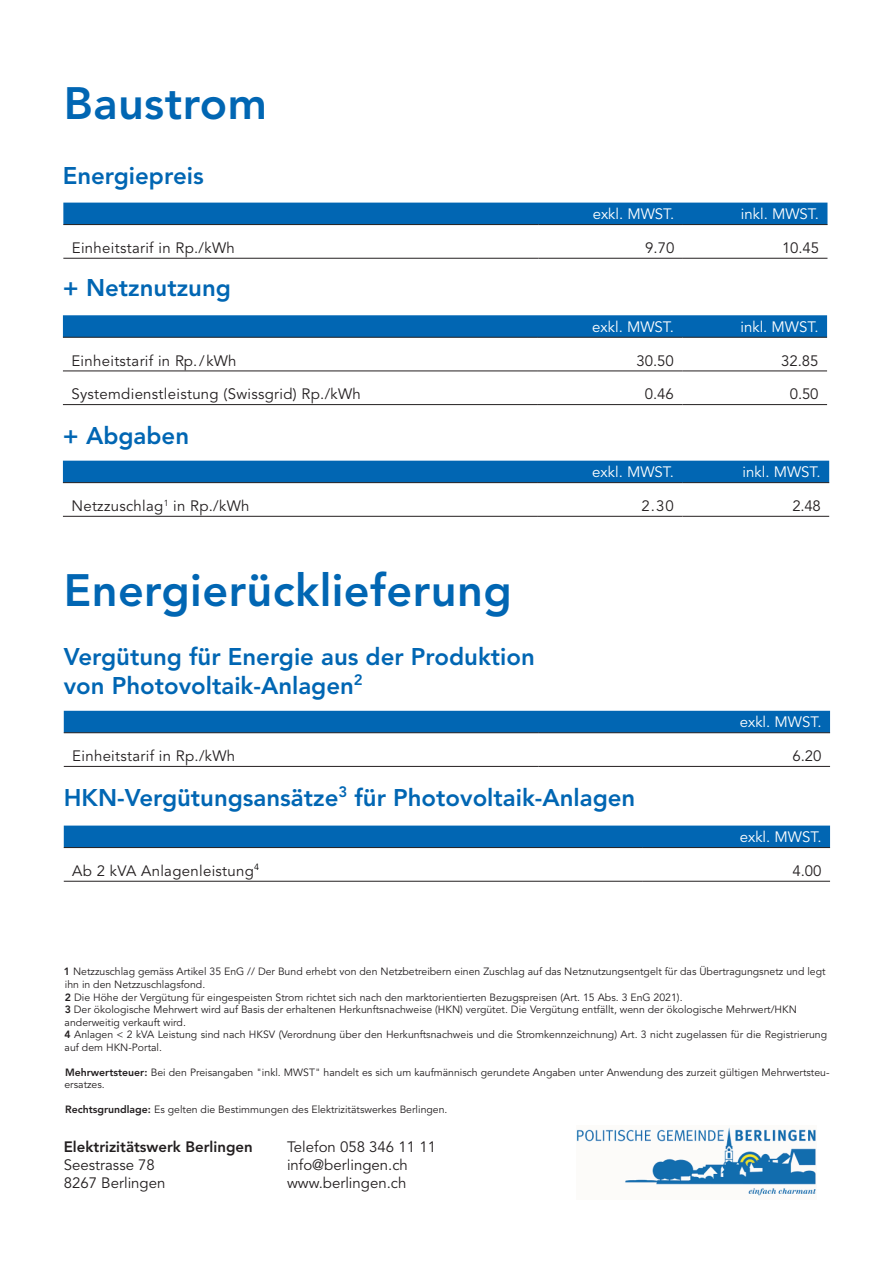
<style>
.page{position:relative;width:893px;height:1263px;background:#fff}
.page>*{position:absolute;margin:0;border:0;box-sizing:border-box;transform-origin:0 0}
.Titel_blau{font:800 45px "Avenir LT Std";letter-spacing:.01em;color:#0166b3}
.t1{font:800 24px "Avenir LT Std";color:#0166b3}
.Abonax_Flyer_2016_gr{font:15px "Avenir LT Std";letter-spacing:.02em;color:#231f20}
.t2{font:15px "Avenir LT Std";color:#fff}
.Abonax_Flyer_2016_gr-2{font:15px "Avenir LT Std";color:#231f20}
.Abonax_Flyer_2016_gr-3{font:800 15px "Avenir LT Std";color:#231f20}
.t3{font:10.5px/12.6px "Avenir LT Std";color:#231f20}
.s1{font-weight:800}
</style>
<div class="page">
<img style="left:576px;top:1127px;width:240px;height:69px">
<div style="left:63px;top:203px;width:764px;height:21px;background:#0166b3"></div>
<hr style="left:63px;top:224px;width:475px;height:1px;background:#231f20">
<hr style="left:538px;top:224px;width:145px;height:1px;background:#231f20">
<hr style="left:683px;top:224px;width:144px;height:1px;background:#231f20">
<hr style="left:63px;top:258px;width:475px;height:1px;background:#231f20">
<hr style="left:538px;top:258px;width:145px;height:1px;background:#231f20">
<hr style="left:683px;top:258px;width:144px;height:1px;background:#231f20">
<div style="left:64px;top:711px;width:766px;height:21px;background:#0166b3"></div>
<hr style="left:64px;top:732px;width:475px;height:1px;background:#231f20">
<hr style="left:539px;top:732px;width:291px;height:1px;background:#231f20">
<hr style="left:64px;top:766px;width:475px;height:1px;background:#231f20">
<hr style="left:539px;top:766px;width:291px;height:1px;background:#231f20">
<div style="left:64px;top:825px;width:766px;height:22px;background:#0166b3"></div>
<hr style="left:64px;top:847px;width:578px;height:1px;background:#231f20">
<hr style="left:642px;top:847px;width:188px;height:1px;background:#231f20">
<hr style="left:64px;top:881px;width:578px;height:1px;background:#231f20">
<hr style="left:642px;top:881px;width:188px;height:1px;background:#231f20">
<svg style="left:63px;top:315px;width:764px;height:22px;background:#0467b2"></svg>
<hr style="left:63px;top:371px;width:475px;height:1px;background:#231f20">
<hr style="left:538px;top:371px;width:144px;height:1px;background:#231f20">
<hr style="left:682px;top:371px;width:145px;height:1px;background:#231f20">
<hr style="left:63px;top:337px;width:475px;height:1px;background:#231f20">
<hr style="left:538px;top:337px;width:144px;height:1px;background:#231f20">
<hr style="left:682px;top:337px;width:145px;height:1px;background:#231f20">
<hr style="left:63px;top:404px;width:475px;height:1px;background:#231f20">
<hr style="left:538px;top:404px;width:144px;height:1px;background:#231f20">
<hr style="left:682px;top:404px;width:145px;height:1px;background:#231f20">
<div style="left:63px;top:461px;width:766px;height:21px;background:#0166b3"></div>
<hr style="left:63px;top:516px;width:475px;height:1px;background:#231f20">
<hr style="left:538px;top:516px;width:144px;height:1px;background:#231f20">
<hr style="left:682px;top:516px;width:147px;height:1px;background:#231f20">
<hr style="left:63px;top:482px;width:475px;height:1px;background:#231f20">
<hr style="left:538px;top:482px;width:144px;height:1px;background:#231f20">
<hr style="left:682px;top:482px;width:147px;height:1px;background:#231f20">
<p class="Titel_blau" style="left:64px;top:77px;width:205px">Baustrom</p>
<p class="t1" style="left:63px;top:161px;width:142px">Energiepreis</p>
<p class="t2" style="left:593px;top:205px;width:83px">exkl. MWST.</p>
<p class="t2" style="left:741px;top:205px;width:80px">inkl. MWST.</p>
<p class="Abonax_Flyer_2016_gr" style="left:72px;top:239px;width:164px">Einheitstarif in Rp./kWh</p>
<p class="Abonax_Flyer_2016_gr" style="left:645px;top:239px;width:31px">9.70</p>
<p class="Abonax_Flyer_2016_gr" style="left:782px;top:239px;width:38px">10.45</p>
<p class="t1" style="left:63px;top:273px;width:169px">+ Netznutzung</p>
<p class="t2" style="left:592px;top:318px;width:83px">exkl. MWST.</p>
<p class="t2" style="left:740px;top:318px;width:80px">inkl. MWST.</p>
<p class="Abonax_Flyer_2016_gr" style="left:71px;top:352px;width:166px">Einheitstarif in Rp./kWh</p>
<p class="Abonax_Flyer_2016_gr" style="left:636px;top:352px;width:39px">30.50</p>
<p class="Abonax_Flyer_2016_gr" style="left:781px;top:352px;width:39px">32.85</p>
<p class="Abonax_Flyer_2016_gr" style="left:71px;top:385px;width:291px">Systemdienstleistung (Swissgrid) Rp./kWh</p>
<p class="Abonax_Flyer_2016_gr" style="left:645px;top:385px;width:31px">0.46</p>
<p class="Abonax_Flyer_2016_gr" style="left:790px;top:385px;width:30px">0.50</p>
<p class="t1" style="left:63px;top:421px;width:128px">+ Abgaben</p>
<p class="t2" style="left:592px;top:463px;width:83px">exkl. MWST.</p>
<p class="t2" style="left:743px;top:463px;width:80px">inkl. MWST.</p>
<p class="Abonax_Flyer_2016_gr" style="left:71px;top:497px;width:180px">Netzzuschlag<sup>1</sup> in Rp./kWh</p>
<p class="Abonax_Flyer_2016_gr" style="left:641px;top:497px;width:34px">2.30</p>
<p class="Abonax_Flyer_2016_gr" style="left:793px;top:497px;width:30px">2.48</p>
<p class="Titel_blau" style="left:64px;top:564px;width:449px">Energierücklieferung</p>
<p class="t1" style="left:64px;top:643px;width:473px">Vergütung für Energie aus der Produktion</p>
<p class="t1" style="left:64px;top:671px;width:301px">von Photovoltaik-Anlagen<sup>2</sup></p>
<p class="t2" style="left:740px;top:714px;width:83px">exkl. MWST.</p>
<p class="Abonax_Flyer_2016_gr" style="left:72px;top:747px;width:164px">Einheitstarif in Rp./kWh</p>
<p class="Abonax_Flyer_2016_gr" style="left:792px;top:747px;width:31px">6.20</p>
<p class="t1" style="left:64px;top:783px;width:573px">HKN-Vergütungsansätze<sup>3</sup> für Photovoltaik-Anlagen</p>
<p class="t2" style="left:740px;top:828px;width:83px">exkl. MWST.</p>
<p class="Abonax_Flyer_2016_gr" style="left:72px;top:862px;width:188px">Ab 2 kVA Anlagenleistung<sup>4</sup></p>
<p class="Abonax_Flyer_2016_gr" style="left:792px;top:862px;width:31px">4.00</p>
<p class="t3" style="left:64px;top:966px;width:763px"><span class="s1">1</span> Netzzuschlag gemäss Artikel 35 EnG // Der Bund erhebt von den Netzbetreibern einen Zuschlag auf das Netznutzungsentgelt für das Übertragungsnetz und legt</p>
<p class="t3" style="left:65px;top:978px;width:142px">ihn in den Netzzuschlagsfond.</p>
<p class="t3" style="left:65px;top:991px;width:619px"><span class="s1">2</span> Die Höhe der Vergütung für eingespeisten Strom richtet sich nach den marktorientierten Bezugspreisen (Art. 15 Abs. 3 EnG 2021).</p>
<p class="t3" style="left:65px;top:1003px;width:734px"><span class="s1">3</span> Der ökologische Mehrwert wird auf Basis der erhaltenen Herkunftsnachweise (HKN) vergütet. Die Vergütung entfällt, wenn der ökologische Mehrwert/HKN</p>
<p class="t3" style="left:65px;top:1016px;width:123px">anderweitig verkauft wird.</p>
<p class="t3" style="left:65px;top:1029px;width:764px"><span class="s1">4</span> Anlagen &lt; 2 kVA Leistung sind nach HKSV (Verordnung über den Herkunftsnachweis und die Stromkennzeichnung) Art. 3 nicht zugelassen für die Registrierung auf dem HKN-Portal.</p>
<p class="t3" style="left:64px;top:1066px;width:767px"><span class="s1">Mehrwertsteuer:</span> Bei den Preisangaben "inkl. MWST" handelt es sich um kaufmännisch gerundete Angaben unter Anwendung des zurzeit gültigen Mehrwertsteu&shy;ersatzes.</p>
<p class="t3" style="left:65px;top:1104px;width:384px"><span class="s1">Rechtsgrundlage:</span> Es gelten die Bestimmungen des Elektrizitätswerkes Berlingen.</p>
<p class="Abonax_Flyer_2016_gr-3" style="left:64px;top:1138px;width:190px">Elektrizitätswerk Berlingen</p>
<p class="Abonax_Flyer_2016_gr-2" style="left:64px;top:1156px;width:93px">Seestrasse 78</p>
<p class="Abonax_Flyer_2016_gr-2" style="left:64px;top:1174px;width:103px">8267 Berlingen</p>
<p class="Abonax_Flyer_2016_gr-2" style="left:287px;top:1138px;width:150px">Telefon 058 346 11 11</p>
<p class="Abonax_Flyer_2016_gr-2" style="left:287px;top:1156px;width:122px">info@berlingen.ch</p>
<p class="Abonax_Flyer_2016_gr-2" style="left:287px;top:1174px;width:121px">www.berlingen.ch</p>
</div>
